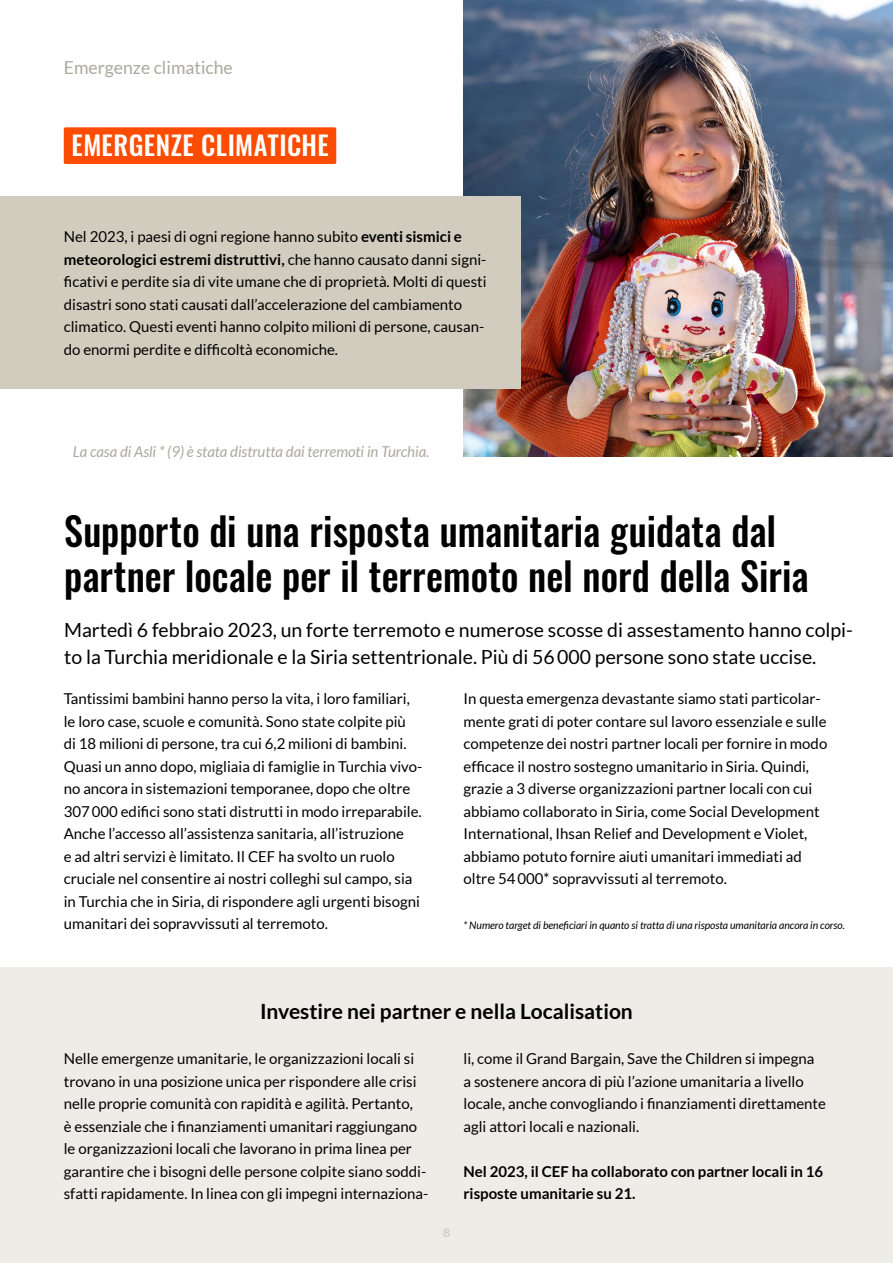
<style>
.page{position:relative;width:893px;height:1263px;background:#fff}
.page>*{position:absolute;margin:0;border:0;box-sizing:border-box;transform-origin:0 0}
.t1{font:500 39px/45px "Oswald";color:#000}
.t2{font:500 26.4px "Oswald";letter-spacing:.015em;color:#fff}
.t3{font:700 21px "Lato";color:#000}
.t4{font:19.5px/27px "Lato";color:#000}
.t5{font:18px "Lato";color:#aca89d}
.t6{font:15px/22.5px "Lato";color:#000}
.t7{font:700 15px/22.5px "Lato";color:#000}
.t8{font:italic 15px "Lato";letter-spacing:-.005em;color:#aca89d}
.t9{font:700 12px "Lato";color:#d1ccbd}
.t10{font:italic 10.5px "Lato";letter-spacing:-.005em;color:#000}
.s1{font-weight:700}
</style>
<div class="page">
<img style="left:463px;top:0;width:430px;height:456px">
<div style="left:0;top:967px;width:893px;height:296px;background:#edece7"></div>
<div style="left:64px;top:127px;width:272px;height:37px;background:#fc4c02;border-radius:2px"></div>
<div style="left:0;top:196px;width:521px;height:193px;background:#d1ccbd"></div>
<p class="t5" style="left:64px;top:57px;width:171px">Emergenze climatiche</p>
<h2 class="t2" style="left:71px;top:122px;width:259px">EMERGENZE CLIMATICHE</h2>
<p class="t6" style="left:64px;top:226px;width:424px">Nel 2023, i paesi di ogni regione hanno subito <span class="s1">eventi sismici e meteorologici estremi distruttivi,</span> che hanno causato danni signi&shy;ficativi e perdite sia di vite umane che di proprietà. Molti di questi disastri sono stati causati dall’accelerazione del cambiamento climatico. Questi eventi hanno colpito milioni di persone, causan&shy;do enormi perdite e difficoltà economiche.</p>
<p class="t8" style="left:73px;top:443px;width:358px">La casa di Asli * (9) è stata distrutta dai terremoti in Turchia.</p>
<h1 class="t1" style="left:64px;top:504px;width:746px">Supporto di una risposta umanitaria guidata dal partner locale per il terremoto nel nord della Siria</h1>
<h3 class="t4" style="left:64px;top:616px;width:790px">Martedì 6 febbraio 2023, un forte terremoto e numerose scosse di assestamento hanno colpi&shy;to la Turchia meridionale e la Siria settentrionale. Più di 56000 persone sono state uccise.</h3>
<p class="t6" style="left:64px;top:687px;width:360px">Tantissimi bambini hanno perso la vita, i loro familiari, le loro case, scuole e comunità. Sono state colpite più<br>di 18 milioni di persone, tra cui 6,2 milioni di bambini.<br>Quasi un anno dopo, migliaia di famiglie in Turchia vivo&shy;no ancora in sistemazioni temporanee, dopo che oltre 307000 edifici sono stati distrutti in modo irreparabile.<br>Anche l’accesso all’assistenza sanitaria, all’istruzione<br>e ad altri servizi è limitato. Il CEF ha svolto un ruolo cruciale nel consentire ai nostri colleghi sul campo, sia in Turchia che in Siria, di rispondere agli urgenti bisogni umanitari dei sopravvissuti al terremoto.</p>
<p class="t6" style="left:463px;top:687px;width:365px">In questa emergenza devastante siamo stati particolar&shy;mente grati di poter contare sul lavoro essenziale e sulle competenze dei nostri partner locali per fornire in modo efficace il nostro sostegno umanitario in Siria. Quindi, grazie a 3 diverse organizzazioni partner locali con cui abbiamo collaborato in Siria, come Social Development International, Ihsan Relief and Development e Violet, abbiamo potuto fornire aiuti umanitari immediati ad oltre 54000* sopravvissuti al terremoto.</p>
<p class="t10" style="left:463px;top:919px;width:383px">* Numero target di beneficiari in quanto si tratta di una risposta umanitaria ancora in corso.</p>
<h3 class="t3" style="left:260px;top:999px;width:374px">Investire nei partner e nella Localisation</h3>
<p class="t6" style="left:64px;top:1047px;width:366px">Nelle emergenze umanitarie, le organizzazioni locali si trovano in una posizione unica per rispondere alle crisi nelle proprie comunità con rapidità e agilità. Pertanto,<br>è essenziale che i finanziamenti umanitari raggiungano le organizzazioni locali che lavorano in prima linea per garantire che i bisogni delle persone colpite siano soddi&shy;sfatti rapidamente. In linea con gli impegni internaziona-</p>
<p class="t6" style="left:463px;top:1047px;width:364px">li, come il Grand Bargain, Save the Children si impegna<br>a sostenere ancora di più l’azione umanitaria a livello locale, anche convogliando i finanziamenti direttamente agli attori locali e nazionali.</p>
<p class="t7" style="left:463px;top:1160px;width:361px">Nel 2023, il CEF ha collaborato con partner locali in 16 risposte umanitarie su 21.</p>
<p class="t9" style="left:443px;top:1225px;width:8px">8</p>
</div>
